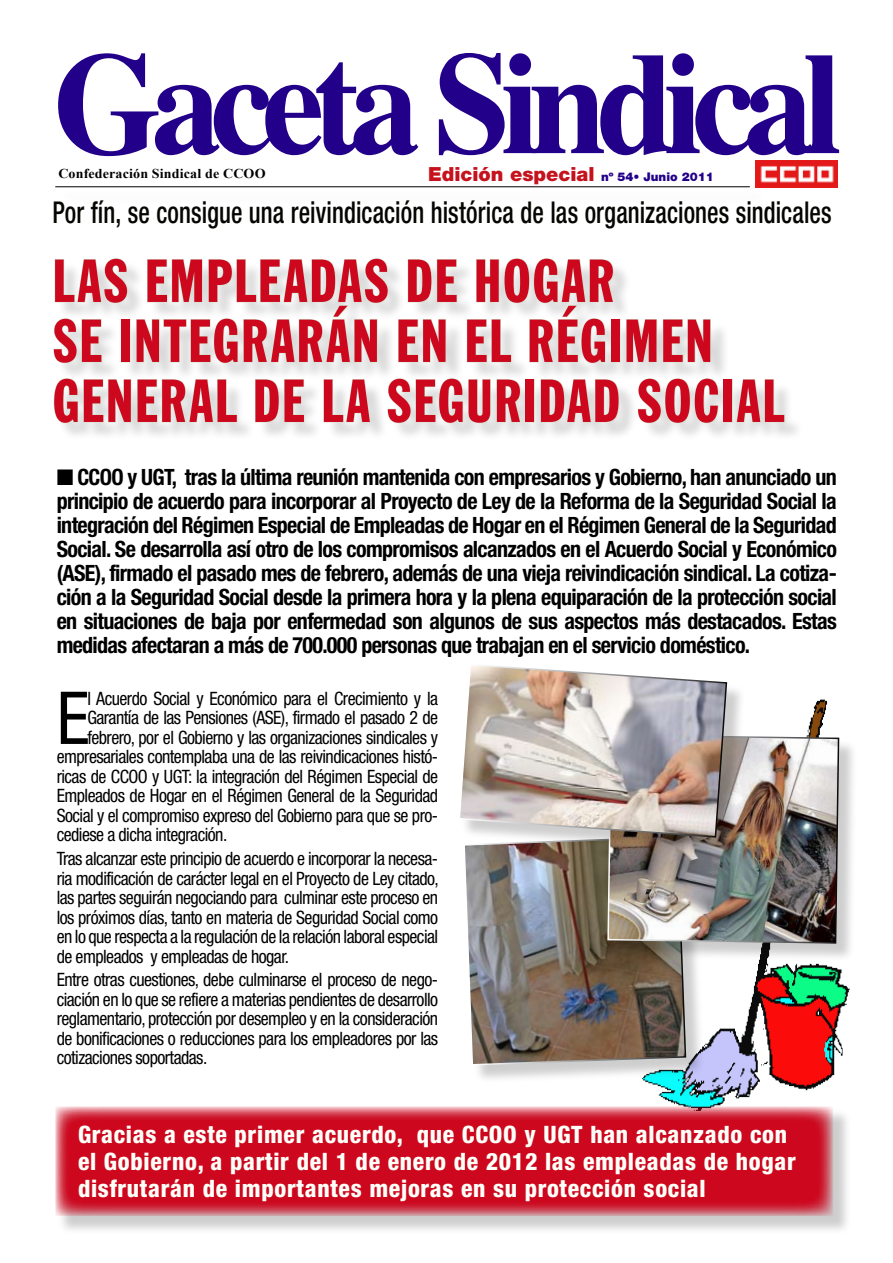
<style>
.page{position:relative;width:893px;height:1263px;background:#fff}
.page>*{position:absolute;margin:0;border:0;box-sizing:border-box;transform-origin:0 0}
.t1{font:condensed 73.05px "Helvetica Neue";color:#000}
.t2{font:extra-condensed 60px/60px "Franklin Gothic BT";letter-spacing:.025em;color:#cc071e;scale:1.05 1}
.t3{font:500 condensed 30.15px "Helvetica Neue";letter-spacing:.005em;color:#050600;scale:.82 1}
.t4{font:800 condensed 24px/27px "Helvetica Neue";letter-spacing:.03em;color:#fffff9}
.t5{font:700 condensed 22.5px/24px "Helvetica Neue";letter-spacing:-.03em;color:#000;text-align:justify}
.t6{font:900 19.5px "Helvetica Neue";color:#c5121d}
.t7{font:condensed 18.45px/19.5px "Helvetica Neue";letter-spacing:-.03em;color:#000;text-align:justify}
.t8{font:700 13.5px "Times New Roman";letter-spacing:.01em;color:#000;scale:1.04 1}
.s1{font-size:12px;color:#23008a}
</style>
<div class="page">
<img style="left:657px;top:699px;width:193px;height:407px">
<img style="left:756px;top:160px;width:82px;height:27px">
<svg style="left:58px;top:53px;width:781px;height:103px"></svg>
<div style="left:57px;top:1107px;width:797px;height:129px;background:#000;opacity:.2"></div>
<svg style="left:58px;top:1109px;width:772px;height:104px;background:#cd1329"></svg>
<div style="left:54px;top:259px;width:751px;height:184px;background:#000;opacity:.16"></div>
<svg style="left:54px;top:258px;width:74px;height:45px"></svg>
<svg style="left:407px;top:259px;width:50px;height:44px"></svg>
<svg style="left:53px;top:318px;width:49px;height:45px"></svg>
<div style="left:121px;top:319px;width:9px;height:43px;border:1px solid #d1e1c9"></div>
<svg style="left:136px;top:258px;width:252px;height:106px"></svg>
<svg style="left:398px;top:319px;width:48px;height:44px"></svg>
<svg style="left:466px;top:258px;width:148px;height:106px"></svg>
<div style="left:611px;top:319px;width:9px;height:43px;border:1px solid #d1e1c9"></div>
<svg style="left:626px;top:319px;width:31px;height:44px"></svg>
<svg style="left:663px;top:319px;width:48px;height:44px"></svg>
<svg style="left:53px;top:378px;width:185px;height:46px"></svg>
<svg style="left:255px;top:379px;width:50px;height:44px"></svg>
<svg style="left:323px;top:379px;width:48px;height:44px"></svg>
<svg style="left:387px;top:378px;width:134px;height:46px"></svg>
<div style="left:525px;top:379px;width:10px;height:43px;border:1px solid #d1e1c9"></div>
<svg style="left:540px;top:379px;width:79px;height:44px"></svg>
<svg style="left:638px;top:378px;width:81px;height:45px"></svg>
<div style="left:723px;top:379px;width:10px;height:43px;border:1px solid #d1e1c9"></div>
<svg style="left:736px;top:379px;width:49px;height:44px"></svg>
<div style="left:465px;top:838px;width:241px;height:247px;background:#000;opacity:.2"></div>
<img style="left:465px;top:857px;width:222px;height:209px">
<div style="left:609px;top:736px;width:250px;height:228px;background:#000;opacity:.2"></div>
<img style="left:607px;top:733px;width:233px;height:211px">
<div style="left:460px;top:665px;width:287px;height:192px;background:#000;opacity:.2"></div>
<img style="left:460px;top:665px;width:268px;height:173px">
<hr style="left:55px;top:186px;width:695px;height:1px;background:#000">
<p class="t8" style="left:58px;top:164px;width:201px">Confederación Sindical de CCOO</p>
<p class="t6" style="left:428px;top:162px;width:287px">Edición especial <span class="s1">nº 54• Junio 2011</span></p>
<h3 class="t3" style="left:52px;top:194px;width:952px">Por fín, se consigue una reivindicación histórica de las organizaciones sindicales</h3>
<h2 class="t2" style="left:52px;top:251px;width:698px">LAS EMPLEADAS DE HOGAR<br>SE INTEGRARÁN EN EL RÉGIMEN<br>GENERAL DE LA SEGURIDAD SOCIAL</h2>
<p class="t5" style="left:57px;top:465px;width:782px">■ CCOO y UGT, tras la última reunión mantenida con empresarios y Gobierno, han anunciado un principio de acuerdo para incorporar al Proyecto de Ley de la Reforma de la Seguridad Social la integración del Régimen Especial de Empleadas de Hogar en el Régimen General de la Seguridad Social. Se desarrolla así otro de los compromisos alcanzados en el Acuerdo Social y Económico (ASE), firmado el pasado mes de febrero, además de una vieja reivindicación sindical. La cotiza&shy;ción a la Seguridad Social desde la primera hora y la plena equiparación de la protección social en situaciones de baja por enfermedad son algunos de sus aspectos más destacados. Estas medidas afectaran a más de 700.000 personas que trabajan en el servicio doméstico.</p>
<h1 class="t1" style="left:57px;top:676px;width:34px">E</h1>
<p class="t7" style="left:87px;top:688px;width:352px">l Acuerdo Social y Económico para el Crecimiento y la</p>
<p class="t7" style="left:87px;top:708px;width:352px">Garantía de las Pensiones (ASE), firmado el pasado 2 de</p>
<p class="t7" style="left:87px;top:727px;width:352px">febrero, por el Gobierno y las organizaciones sindicales y</p>
<p class="t7" style="left:57px;top:747px;width:383px">empresariales contemplaba una de las reivindicaciones histó-</p>
<p class="t7" style="left:57px;top:766px;width:383px">ricas de CCOO y UGT: la integración del Régimen Especial de</p>
<p class="t7" style="left:57px;top:786px;width:383px">Empleados de Hogar en el Régimen General de la Seguridad</p>
<p class="t7" style="left:57px;top:805px;width:383px">Social y el compromiso expreso del Gobierno para que se pro-</p>
<p class="t7" style="left:57px;top:825px;width:172px">cediese a dicha integración.</p>
<p class="t7" style="left:57px;top:849px;width:384px">Tras alcanzar este principio de acuerdo e incorporar la necesa&shy;ria modificación de carácter legal en el Proyecto de Ley citado, las partes seguirán negociando para culminar este proceso en los próximos días, tanto en materia de Seguridad Social como en lo que respecta a la regulación de la relación laboral especial de empleados y empleadas de hogar.</p>
<p class="t7" style="left:57px;top:970px;width:383px">Entre otras cuestiones, debe culminarse el proceso de nego&shy;ciación en lo que se refiere a materias pendientes de desarrollo reglamentario, protección por desempleo y en la consideración de bonificaciones o reducciones para los empleadores por las cotizaciones soportadas.</p>
<h3 class="t4" style="left:78px;top:1120px;width:719px">Gracias a este primer acuerdo, que CCOO y UGT han alcanzado con el Gobierno, a partir del 1 de enero de 2012 las empleadas de hogar disfrutarán de importantes mejoras en su protección social</h3>
</div>
